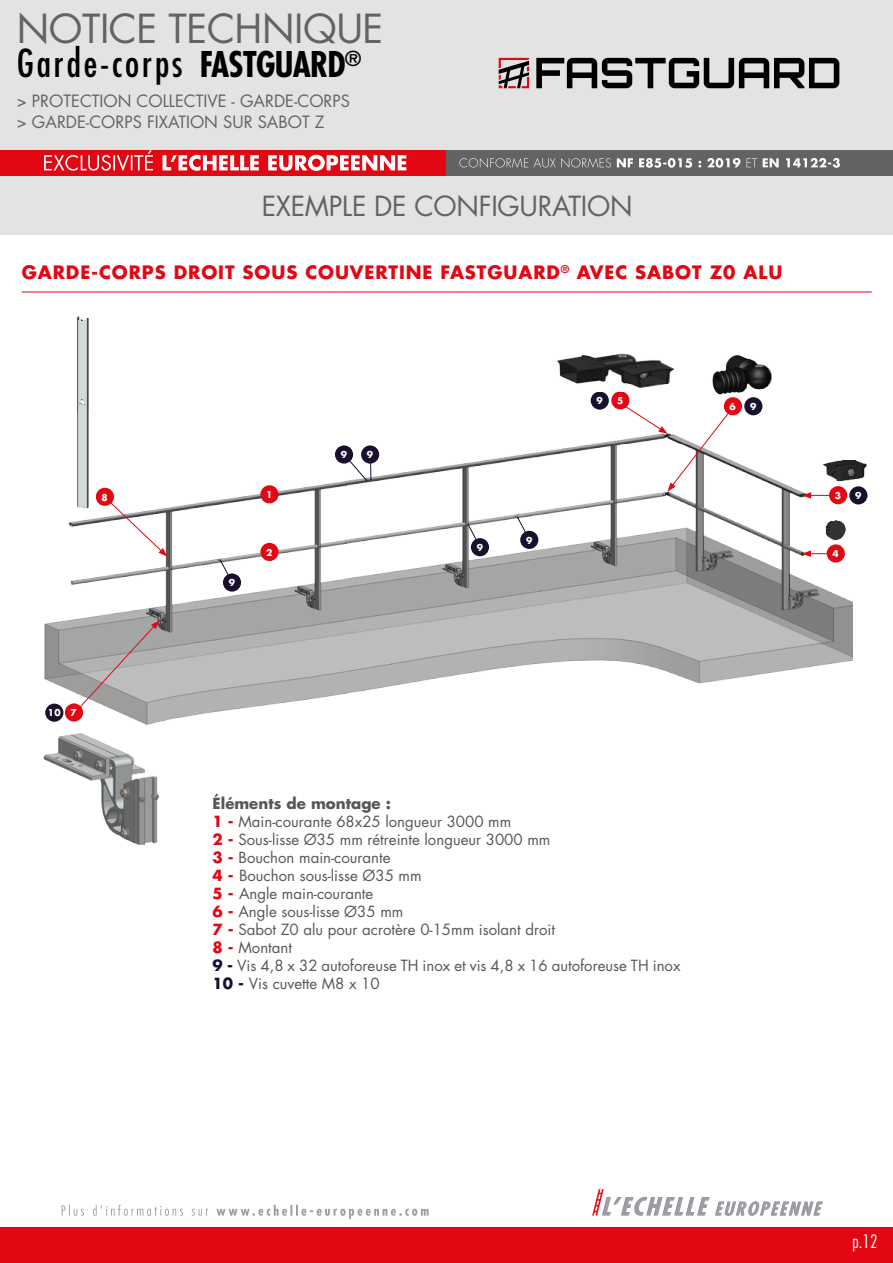
<style>
.page{position:relative;width:893px;height:1263px;background:#fff}
.page>*{position:absolute;margin:0;border:0;box-sizing:border-box;transform-origin:0 0}
.t1{font:39px "Futura Std";letter-spacing:-.01em;color:#646363}
.t2{font:condensed 37.5px "Futura Std";letter-spacing:.075em;color:#000}
.t3{font:27px "Futura Std";letter-spacing:-.01em;color:#646363}
.t4{font:700 18px "Futura Std";letter-spacing:.05em;color:#e30613}
.t5{font:300 condensed 18px "Futura Std";color:#fff}
.t6{font:16.5px/21px "Futura Std";color:#646363}
.t7{font:15px/18px "Futura Std";color:#575756}
.t8{font:700 9.15px "Futura Std";color:#fff}
.s1{font-weight:700;font-size:34.5px}
.s2{font-weight:700}
.s3{font-weight:700;color:#e30613}
.s4{font-weight:700;color:#18102c}
</style>
<div class="page">
<img style="left:44px;top:443px;width:808px;height:282px">
<img style="left:601px;top:440px;width:20px;height:3px">
<hr style="left:808px;top:553px;width:33px;height:1px;background:#e30613">
<svg style="left:802px;top:550px;width:9px;height:7px"></svg>
<div style="left:827px;top:544px;width:18px;height:19px;background:#e30613;border-radius:50%"></div>
<hr style="left:809px;top:495px;width:32px;height:1px;background:#e30613">
<svg style="left:802px;top:492px;width:9px;height:7px"></svg>
<div style="left:829px;top:486px;width:18px;height:18px;background:#e30613;border-radius:50%"></div>
<div style="left:849px;top:486px;width:18px;height:18px;background:#18102c;border-radius:50%"></div>
<svg style="left:468px;top:524px;width:13px;height:24px"></svg>
<div style="left:471px;top:538px;width:18px;height:18px;background:#18102c;border-radius:50%"></div>
<div style="left:260px;top:485px;width:19px;height:18px;background:#e30613;border-radius:50%"></div>
<div style="left:260px;top:543px;width:19px;height:18px;background:#e30613;border-radius:50%"></div>
<div style="left:724px;top:397px;width:18px;height:18px;background:#e30613;border-radius:50%"></div>
<div style="left:744px;top:397px;width:18px;height:18px;background:#18102c;border-radius:50%"></div>
<div style="left:591px;top:391px;width:18px;height:19px;background:#18102c;border-radius:50%"></div>
<svg style="left:621px;top:403px;width:110px;height:89px"></svg>
<div style="left:611px;top:391px;width:18px;height:18px;background:#e30613;border-radius:50%"></div>
<svg style="left:104px;top:497px;width:63px;height:59px"></svg>
<div style="left:96px;top:488px;width:18px;height:18px;background:#e30613;border-radius:50%"></div>
<div style="left:65px;top:703px;width:18px;height:18px;background:#e30613;border-radius:50%"></div>
<svg style="left:74px;top:620px;width:85px;height:93px;background:#afaaaa"></svg>
<div style="left:45px;top:704px;width:18px;height:18px;background:#18102c;border-radius:50%"></div>
<svg style="left:517px;top:517px;width:13px;height:23px"></svg>
<div style="left:520px;top:531px;width:18px;height:18px;background:#18102c;border-radius:50%"></div>
<svg style="left:220px;top:559px;width:13px;height:24px"></svg>
<div style="left:223px;top:573px;width:18px;height:19px;background:#18102c;border-radius:50%"></div>
<div style="left:361px;top:445px;width:18px;height:19px;background:#18102c;border-radius:50%"></div>
<svg style="left:344px;top:454px;width:28px;height:27px"></svg>
<div style="left:335px;top:445px;width:18px;height:19px;background:#18102c;border-radius:50%"></div>
<img style="left:74px;top:316px;width:21px;height:197px">
<img style="left:557px;top:353px;width:68px;height:31px">
<img style="left:625px;top:353px;width:49px;height:35px">
<img style="left:712px;top:355px;width:53px;height:40px">
<img style="left:765px;top:365px;width:7px;height:23px">
<img style="left:822px;top:447px;width:45px;height:37px">
<img style="left:822px;top:518px;width:30px;height:24px">
<img style="left:43px;top:733px;width:116px;height:112px">
<div style="left:0;top:175px;width:893px;height:60px;background:#e3e3e3"></div>
<div style="left:0;top:0;width:893px;height:150px;background:#e3e3e3"></div>
<div style="left:0;top:1227px;width:893px;height:36px;background:#e30613"></div>
<svg style="left:592px;top:1189px;width:231px;height:27px"></svg>
<svg style="left:62px;top:1205px;width:367px;height:14px"></svg>
<svg style="left:536px;top:58px;width:303px;height:30px"></svg>
<svg style="left:499px;top:58px;width:30px;height:30px"></svg>
<div style="left:0;top:150px;width:446px;height:26px;background:#e30613"></div>
<div style="left:446px;top:150px;width:447px;height:26px;background:#646363"></div>
<svg style="left:44px;top:150px;width:362px;height:21px"></svg>
<svg style="left:459px;top:158px;width:381px;height:10px"></svg>
<hr style="left:22px;top:292px;width:850px;height:1px;background:#e30613">
<h1 class="t1" style="left:17px;top:4px;width:368px">NOTICE TECHNIQUE</h1>
<h2 class="t2" style="left:17px;top:41px;width:346px">Garde-corps <span class="s1">FASTGUARD</span><sup>®</sup></h2>
<p class="t6" style="left:17px;top:91px;width:335px">&gt; PROTECTION COLLECTIVE - GARDE-CORPS &gt; GARDE-CORPS FIXATION SUR SABOT Z</p>
<h3 class="t3" style="left:262px;top:189px;width:372px">EXEMPLE DE CONFIGURATION</h3>
<p class="t4" style="left:22px;top:260px;width:762px">GARDE-CORPS DROIT SOUS COUVERTINE FASTGUARD<sup>®</sup> AVEC SABOT Z0 ALU</p>
<p class="t8" style="left:102px;top:491px;width:8px">8</p>
<p class="t8" style="left:48px;top:707px;width:31px">10 7</p>
<p class="t8" style="left:229px;top:577px;width:8px">9</p>
<p class="t8" style="left:266px;top:489px;width:8px">1</p>
<p class="t8" style="left:266px;top:546px;width:8px">2</p>
<p class="t8" style="left:341px;top:449px;width:8px">9</p>
<p class="t8" style="left:367px;top:449px;width:8px">9</p>
<p class="t8" style="left:477px;top:541px;width:8px">9</p>
<p class="t8" style="left:526px;top:534px;width:8px">9</p>
<p class="t8" style="left:596px;top:395px;width:8px">9</p>
<p class="t8" style="left:617px;top:395px;width:8px">5</p>
<p class="t8" style="left:730px;top:401px;width:8px">6</p>
<p class="t8" style="left:750px;top:400px;width:8px">9</p>
<p class="t7" style="left:213px;top:795px;width:469px"><span class="s2">Éléments de montage :<br></span><span class="s3">1 -</span> Main-courante 68x25 longueur 3000 mm<br><span class="s3">2 -</span> Sous-lisse Ø35 mm rétreinte longueur 3000 mm<br><span class="s3">3 -</span> Bouchon main-courante<br><span class="s3">4 -</span> Bouchon sous-lisse Ø35 mm<br><span class="s3">5 -</span> Angle main-courante<br><span class="s3">6 -</span> Angle sous-lisse Ø35 mm<br><span class="s3">7 -</span> Sabot Z0 alu pour acrotère 0-15mm isolant droit<br><span class="s3">8 -</span> Montant<br><span class="s4">9 -</span> Vis 4,8 x 32 autoforeuse TH inox et vis 4,8 x 16 autoforeuse TH inox<br><span class="s4">10 -</span> Vis cuvette M8 x 10</p>
<p class="t8" style="left:835px;top:490px;width:8px">3</p>
<p class="t8" style="left:855px;top:490px;width:8px">9</p>
<p class="t8" style="left:832px;top:548px;width:8px">4</p>
<p class="t5" style="left:852px;top:1231px;width:27px">p.12</p>
</div>
